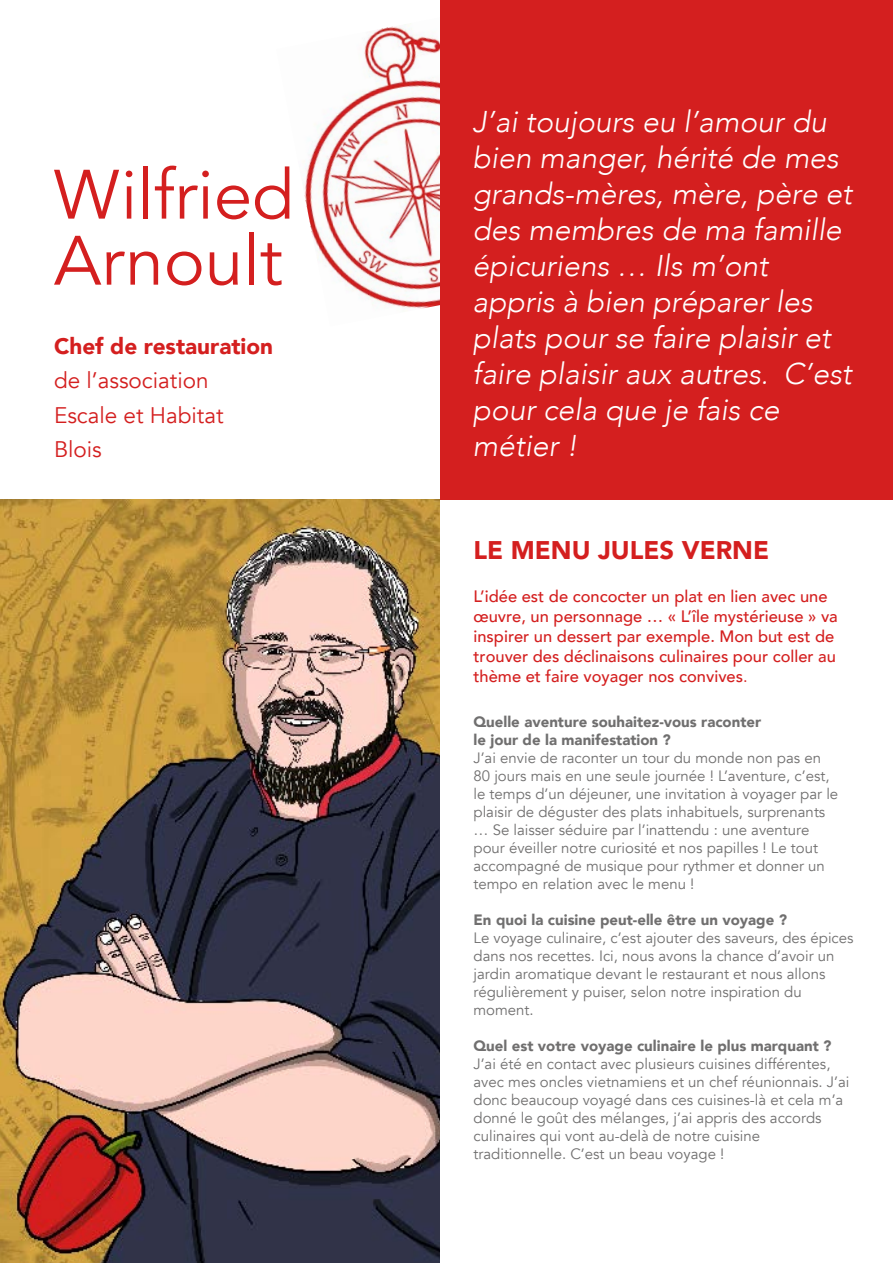
<style>
.page{position:relative;width:893px;height:1263px;background:#fff}
.page>*{position:absolute;margin:0;border:0;box-sizing:border-box;transform-origin:0 0}
.t1{font:69px/66px "Avenir";color:#d41f1f}
.t2{font:italic 300 30px/36px "Avenir";color:#fff}
.t3{font:900 25.5px "Avenir";color:#d41f1f}
.t4{font:22.5px/34.5px "Avenir";color:#d41f1f}
.t5{font:900 22.5px "Avenir";color:#d41f1f}
.t6{font:500 16.5px/19.8px "Avenir";color:#d41f1f}
.t7{font:15px/18px "Avenir";color:#706f6f}
.t8{font:900 15px/18px "Avenir";color:#706f6f}
.s1{font-weight:400}
</style>
<div class="page">
<img style="left:303px;top:25px;width:137px;height:284px">
<div style="left:440px;top:0;width:453px;height:500px;background:#d41f1f"></div>
<img style="left:0;top:500px;width:440px;height:763px">
<h1 class="t1" style="left:54px;top:163px;width:242px">Wilfried<br>Arnoult</h1>
<h3 class="t5" style="left:54px;top:326px;width:221px">Chef de restauration</h3>
<h3 class="t4" style="left:54px;top:363px;width:171px">de l’association<br>Escale et Habitat<br>Blois</h3>
<p class="t2" style="left:472px;top:104px;width:381px">J’ai toujours eu l’amour du bien manger, hérité de mes grands-mères, mère, père et des membres de ma famille épicuriens … Ils m’ont appris à bien préparer les plats pour se faire plaisir et faire plaisir aux autres. C’est pour cela que je fais ce métier !</p>
<h3 class="t3" style="left:473px;top:528px;width:297px">LE MENU JULES VERNE</h3>
<p class="t6" style="left:473px;top:586px;width:366px">L’idée est de concocter un plat en lien avec une œuvre, un personnage … « L’île mystérieuse » va inspirer un dessert par exemple. Mon but est de trouver des déclinaisons culinaires pour coller au thème et faire voyager nos convives<span class="s1">.</span></p>
<p class="t8" style="left:473px;top:712px;width:289px">Quelle aventure souhaitez-vous raconter le jour de la manifestation ?</p>
<p class="t7" style="left:473px;top:749px;width:366px">J’ai envie de raconter un tour du monde non pas en 80 jours mais en une seule journée ! L’aventure, c’est, le temps d’un déjeuner, une invitation à voyager par le plaisir de déguster des plats inhabituels, surprenants … Se laisser séduire par l’inattendu : une aventure pour éveiller notre curiosité et nos papilles ! Le tout accompagné de musique pour rythmer et donner un tempo en relation avec le menu !</p>
<p class="t8" style="left:473px;top:910px;width:315px">En quoi la cuisine peut-elle être un voyage ?</p>
<p class="t7" style="left:473px;top:929px;width:382px">Le voyage culinaire, c’est ajouter des saveurs, des épices dans nos recettes. Ici, nous avons la chance d’avoir un jardin aromatique devant le restaurant et nous allons régulièrement y puiser, selon notre inspiration du moment.</p>
<p class="t8" style="left:473px;top:1036px;width:360px">Quel est votre voyage culinaire le plus marquant ?</p>
<p class="t7" style="left:473px;top:1055px;width:377px">J’ai été en contact avec plusieurs cuisines différentes, avec mes oncles vietnamiens et un chef réunionnais. J’ai donc beaucoup voyagé dans ces cuisines-là et cela m’a donné le goût des mélanges, j’ai appris des accords culinaires qui vont au-delà de notre cuisine traditionnelle. C’est un beau voyage !</p>
</div>
